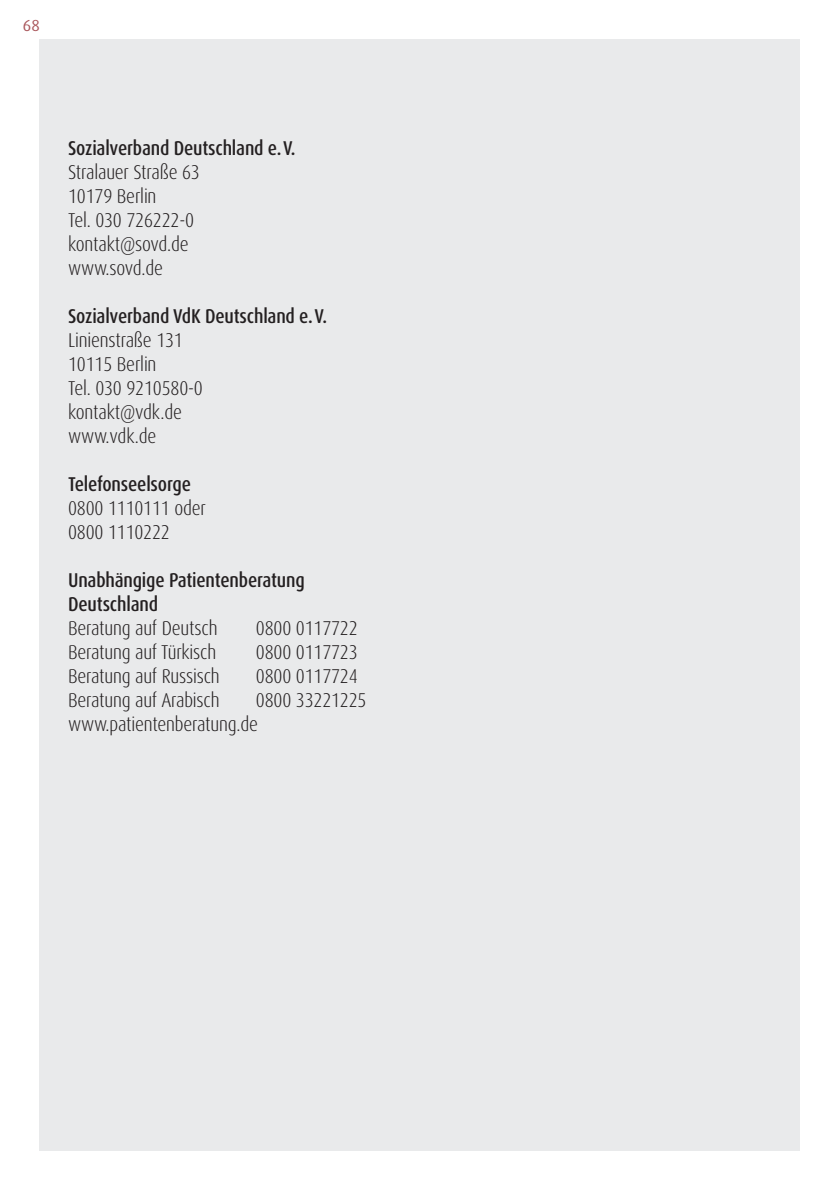
<style>
.page{position:relative;width:840px;height:1191px;background:#fff}
.page>*{position:absolute;margin:0;border:0;box-sizing:border-box;transform-origin:0 0}
.t1{font:300 condensed 20px/24px "Dax Pro";letter-spacing:-.01em;color:#231f20}
.t2{font:500 condensed 20px/24px "Dax Pro";letter-spacing:-.01em;color:#231f20}
.t3{font:16px "Dax Pro";color:#a9555a}
</style>
<div class="page">
<div style="left:40px;top:40px;width:759px;height:1111px;background:#e9eaeb"></div>
<p class="t3" style="left:23px;top:15px;width:18px">68</p>
<p class="t2" style="left:68px;top:136px;width:229px">Sozialverband Deutschland e.V.</p>
<p class="t1" style="left:68px;top:160px;width:133px">Stralauer Straße 63<br>10179 Berlin<br>Tel. 030 726222-0 kontakt@sovd.de www.sovd.de</p>
<p class="t2" style="left:68px;top:304px;width:260px">Sozialverband VdK Deutschland e.V.</p>
<p class="t1" style="left:68px;top:328px;width:136px">Linienstraße 131<br>10115 Berlin<br>Tel. 030 9210580-0 kontakt@vdk.de www.vdk.de</p>
<p class="t2" style="left:68px;top:472px;width:124px">Telefonseelsorge</p>
<p class="t1" style="left:68px;top:496px;width:139px">0800 1110111 oder<br>0800 1110222</p>
<p class="t2" style="left:68px;top:568px;width:238px">Unabhängige Patientenberatung<br>Deutschland</p>
<p class="t1" style="left:68px;top:616px;width:151px">Beratung auf Deutsch</p>
<p class="t1" style="left:256px;top:616px;width:103px">0800 0117722</p>
<p class="t1" style="left:68px;top:640px;width:149px">Beratung auf Türkisch</p>
<p class="t1" style="left:256px;top:640px;width:103px">0800 0117723</p>
<p class="t1" style="left:68px;top:664px;width:153px">Beratung auf Russisch</p>
<p class="t1" style="left:256px;top:664px;width:103px">0800 0117724</p>
<p class="t1" style="left:68px;top:688px;width:153px">Beratung auf Arabisch</p>
<p class="t1" style="left:68px;top:688px;width:300px;text-indent:188px">0800 33221225 www.patientenberatung.de</p>
</div>
